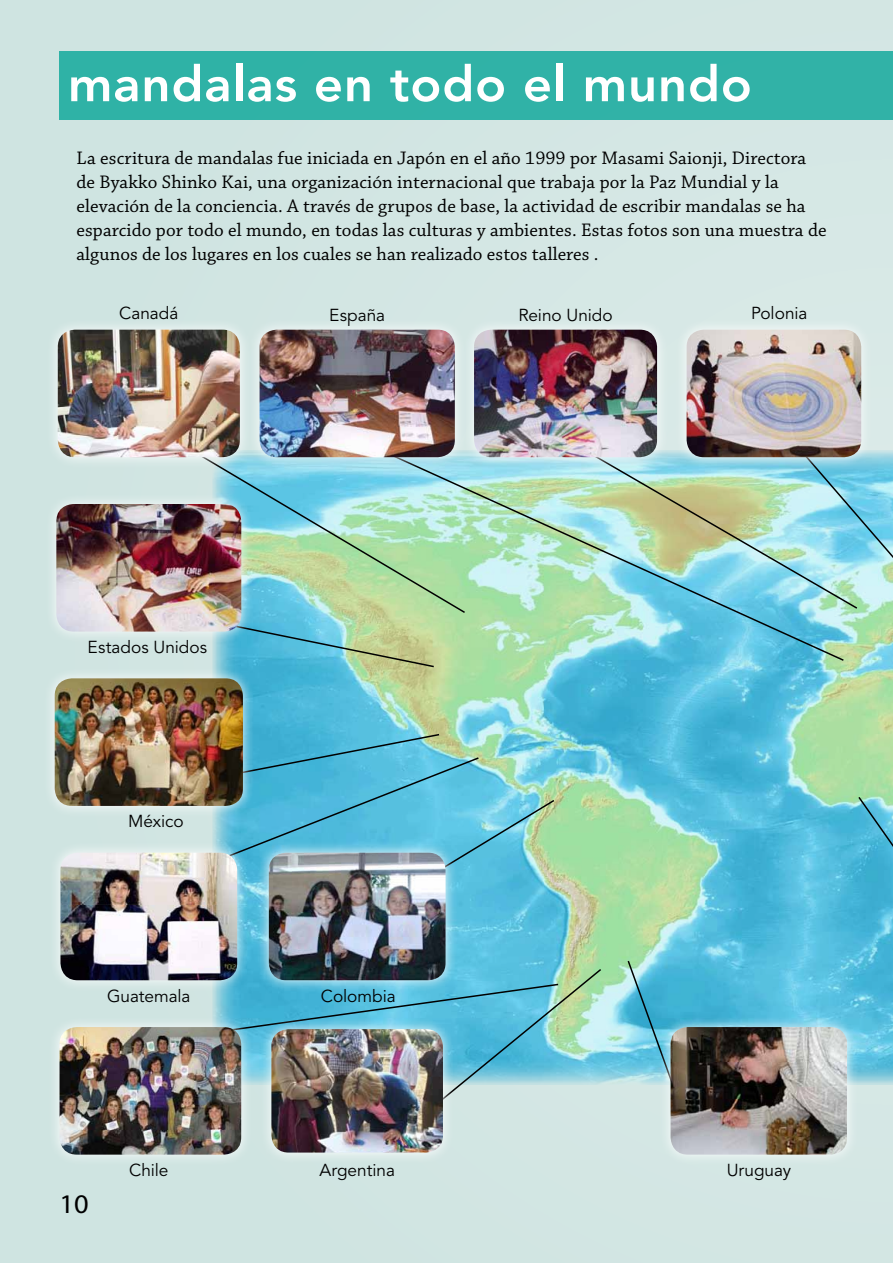
<style>
.page{position:relative;width:893px;height:1263px;background:#cfe4e1}
.page>*{position:absolute;margin:0;border:0;box-sizing:border-box;transform-origin:0 0}
.t1{font:800 49.5px "Avenir LT Std";letter-spacing:.015em;color:#fff}
.t2{font:27px "Myriad Pro";color:#000;scale:1.05 1}
.t3{font:19.2px/24px "Chaparral Pro";letter-spacing:.005em;color:#000}
.t4{font:17.25px "Avenir LT Std";color:#000}
</style>
<div class="page">
<img style="left:213px;top:607px;width:680px;height:477px">
<svg style="left:859px;top:447px;width:34px;height:160px;background:#94d9e7"></svg>
<svg style="left:845px;top:469px;width:14px;height:141px;background:#82cfdc"></svg>
<svg style="left:379px;top:452px;width:466px;height:210px;background:#a0d7c8"></svg>
<svg style="left:213px;top:469px;width:254px;height:145px;background:#9dd7c1"></svg>
<svg style="left:222px;top:622px;width:213px;height:46px;background:#82c0b7"></svg>
<svg style="left:216px;top:733px;width:340px;height:142px;background:#63c0d4"></svg>
<svg style="left:857px;top:795px;width:36px;height:256px;background:#51b9d8"></svg>
<svg style="left:626px;top:959px;width:51px;height:125px;background:#65bfd7"></svg>
<svg style="left:228px;top:967px;width:375px;height:123px;background:#6dc2d2"></svg>
<div style="left:60px;top:51px;width:833px;height:68px;background:#30b2a7"></div>
<div style="left:46px;top:318px;width:205px;height:151px;background:#fff;opacity:.91"></div>
<img style="left:58px;top:330px;width:182px;height:127px">
<div style="left:248px;top:318px;width:219px;height:151px;background:#fff;opacity:.91"></div>
<img style="left:260px;top:330px;width:195px;height:127px">
<div style="left:462px;top:318px;width:207px;height:151px;background:#fff;opacity:.91"></div>
<img style="left:474px;top:330px;width:183px;height:127px">
<div style="left:45px;top:492px;width:208px;height:151px;background:#fff;opacity:.91"></div>
<img style="left:56px;top:504px;width:185px;height:128px">
<div style="left:48px;top:1015px;width:205px;height:151px;background:#fff;opacity:.91"></div>
<img style="left:60px;top:1027px;width:181px;height:127px">
<div style="left:260px;top:1017px;width:195px;height:147px;background:#fff;opacity:.91"></div>
<img style="left:271px;top:1029px;width:172px;height:123px">
<div style="left:49px;top:841px;width:200px;height:151px;background:#fff;opacity:.91"></div>
<img style="left:60px;top:853px;width:177px;height:127px">
<div style="left:43px;top:667px;width:212px;height:150px;background:#fff;opacity:.91"></div>
<img style="left:55px;top:678px;width:188px;height:128px">
<div style="left:675px;top:318px;width:198px;height:151px;background:#fff;opacity:.91"></div>
<img style="left:687px;top:330px;width:174px;height:127px">
<div style="left:659px;top:1015px;width:199px;height:151px;background:#fff;opacity:.91"></div>
<img style="left:671px;top:1027px;width:176px;height:127px">
<div style="left:257px;top:841px;width:200px;height:151px;background:#fff;opacity:.91"></div>
<img style="left:269px;top:853px;width:177px;height:127px">
<h1 class="t1" style="left:68px;top:55px;width:685px">mandalas en todo el mundo</h1>
<p class="t3" style="left:77px;top:147px;width:752px">La escritura de mandalas fue iniciada en Japón en el año 1999 por Masami Saionji, Directora de Byakko Shinko Kai, una organización internacional que trabaja por la Paz Mundial y la elevación de la conciencia. A través de grupos de base, la actividad de escribir mandalas se ha esparcido por todo el mundo, en todas las culturas y ambientes. Estas fotos son una muestra de algunos de los lugares en los cuales se han realizado estos talleres .</p>
<p class="t4" style="left:119px;top:303px;width:61px">Canadá</p>
<p class="t4" style="left:329px;top:305px;width:57px">España</p>
<p class="t4" style="left:518px;top:305px;width:96px">Reino Unido</p>
<p class="t4" style="left:751px;top:303px;width:58px">Polonia</p>
<p class="t4" style="left:88px;top:637px;width:121px">Estados Unidos</p>
<p class="t4" style="left:128px;top:812px;width:57px">México</p>
<p class="t4" style="left:107px;top:986px;width:85px">Guatemala</p>
<p class="t4" style="left:321px;top:986px;width:76px">Colombia</p>
<h2 class="t2" style="left:60px;top:1187px;width:29px">10</h2>
<p class="t4" style="left:129px;top:1160px;width:41px">Chile</p>
<p class="t4" style="left:319px;top:1160px;width:77px">Argentina</p>
<p class="t4" style="left:727px;top:1160px;width:66px">Uruguay</p>
</div>
